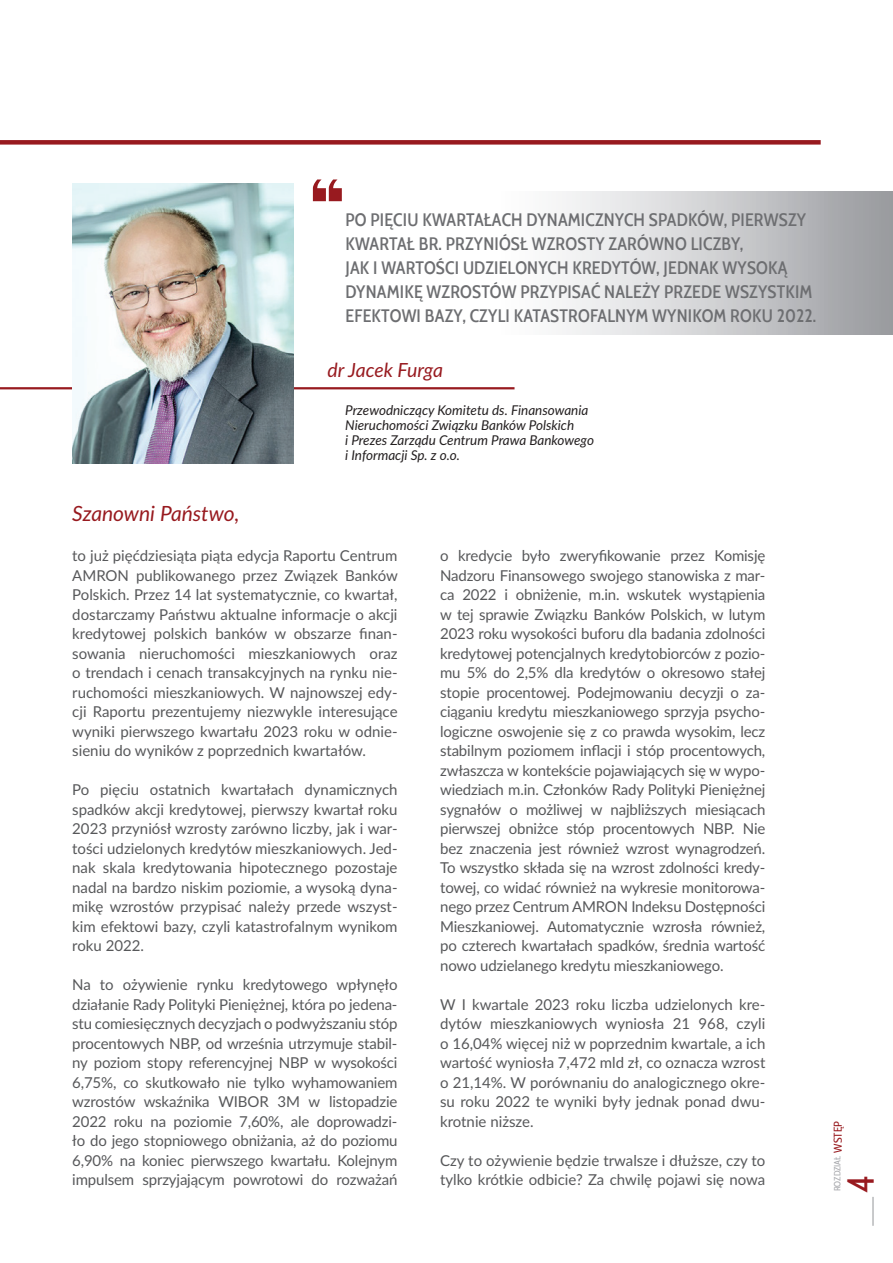
<style>
.page{position:relative;width:893px;height:1263px;background:#fff}
.page>*{position:absolute;margin:0;border:0;box-sizing:border-box;transform-origin:0 0}
.t1{font:37.5px "Cabin Condensed";color:#981a1f}
.t2{font:italic 21px "Lato";color:#981a1f}
.t3{font:italic 19.5px "Lato";letter-spacing:-.015em;color:#981a1f}
.t4{font:500 18px/24px "Cabin Condensed";letter-spacing:.01em;color:#6d6e71}
.t5{font:15px/19.5px "Lato";color:#57585a;text-align:justify}
.t6{font:italic 13.5px/15px "Lato";color:#231f20}
.t7{font:11.25px "Cabin Condensed";color:#981a1f}
.t8{font:9px "Cabin Condensed";color:#a8a9ad}
</style>
<div class="page">
<svg style="left:873px;top:1197px;width:1px;height:29px"></svg>
<div style="left:409px;top:191px;width:484px;height:143px;background:linear-gradient(to right,#fff,#a2a4a8)"></div>
<div style="left:0;top:140px;width:821px;height:5px;background:#981a1f"></div>
<hr style="left:0;top:387px;width:514px;height:2px;background:#981a1f">
<img style="left:72px;top:184px;width:221px;height:280px">
<svg style="left:313px;top:179px;width:29px;height:22px"></svg>
<p class="t4" style="left:345px;top:206px;width:472px">PO PIĘCIU KWARTAŁACH DYNAMICZNYCH SPADKÓW, PIERWSZY KWARTAŁ BR. PRZYNIÓSŁ WZROSTY ZARÓWNO LICZBY,<br>JAK I WARTOŚCI UDZIELONYCH KREDYTÓW, JEDNAK WYSOKĄ DYNAMIKĘ WZROSTÓW PRZYPISAĆ NALEŻY PRZEDE WSZYSTKIM EFEKTOWI BAZY, CZYLI KATASTROFALNYM WYNIKOM ROKU 2022.</p>
<h3 class="t3" style="left:328px;top:356px;width:117px">dr Jacek Furga</h3>
<h2 class="t2" style="left:72px;top:498px;width:169px">Szanowni Państwo,</h2>
<p class="t6" style="left:345px;top:402px;width:250px">Przewodniczący Komitetu ds. Finansowania Nieruchomości Związku Banków Polskich<br>i Prezes Zarządu Centrum Prawa Bankowego i Informacji Sp. z o.o.</p>
<p class="t5" style="left:72px;top:545px;width:327px">to już pięćdziesiąta piąta edycja Raportu Centrum AMRON publikowanego przez Związek Banków Polskich. Przez 14 lat systematycznie, co kwartał, dostarczamy Państwu aktualne informacje o akcji kredytowej polskich banków w obszarze 昀椀nan&shy;sowania nieruchomości mieszkaniowych oraz o trendach i cenach transakcyjnych na rynku nie&shy;ruchomości mieszkaniowych. W najnowszej edy&shy;cji Raportu prezentujemy niezwykle interesujące wyniki pierwszego kwartału 2023 roku w odnie&shy;sieniu do wyników z poprzednich kwartałów.</p>
<p class="t5" style="left:72px;top:779px;width:327px">Po pięciu ostatnich kwartałach dynamicznych spadków akcji kredytowej, pierwszy kwartał roku 2023 przyniósł wzrosty zarówno liczby, jak i war&shy;tości udzielonych kredytów mieszkaniowych. Jed&shy;nak skala kredytowania hipotecznego pozostaje nadal na bardzo niskim poziomie, a wysoką dyna&shy;mikę wzrostów przypisać należy przede wszyst&shy;kim efektowi bazy, czyli katastrofalnym wynikom roku 2022.</p>
<p class="t5" style="left:72px;top:974px;width:327px">Na to ożywienie rynku kredytowego wpłynęło działanie Rady Polityki Pieniężnej, która po jedena&shy;stu comiesięcznych decyzjach o podwyższaniu stóp procentowych NBP, od września utrzymuje stabil&shy;ny poziom stopy referencyjnej NBP w wysokości 6,75%, co skutkowało nie tylko wyhamowaniem wzrostów wskaźnika WIBOR 3M w listopadzie 2022 roku na poziomie 7,60%, ale doprowadzi&shy;ło do jego stopniowego obniżania, aż do poziomu 6,90% na koniec pierwszego kwartału. Kolejnym impulsem sprzyjającym powrotowi do rozważań</p>
<p class="t5" style="left:440px;top:545px;width:327px">o kredycie było zwery昀椀kowanie przez Komisję Nadzoru Finansowego swojego stanowiska z mar&shy;ca 2022 i obniżenie, m.in. wskutek wystąpienia w tej sprawie Związku Banków Polskich, w lutym 2023 roku wysokości buforu dla badania zdolności kredytowej potencjalnych kredytobiorców z pozio&shy;mu 5% do 2,5% dla kredytów o okresowo stałej stopie procentowej. Podejmowaniu decyzji o za&shy;ciąganiu kredytu mieszkaniowego sprzyja psycho&shy;logiczne oswojenie się z co prawda wysokim, lecz stabilnym poziomem in昀氀acji i stóp procentowych, zwłaszcza w kontekście pojawiających się w wypo&shy;wiedziach m.in. Członków Rady Polityki Pieniężnej sygnałów o możliwej w najbliższych miesiącach pierwszej obniżce stóp procentowych NBP. Nie bez znaczenia jest również wzrost wynagrodzeń.<br>To wszystko składa się na wzrost zdolności kredy&shy;towej, co widać również na wykresie monitorowa&shy;nego przez Centrum AMRON Indeksu Dostępności Mieszkaniowej. Automatycznie wzrosła również, po czterech kwartałach spadków, średnia wartość nowo udzielanego kredytu mieszkaniowego.</p>
<p class="t5" style="left:440px;top:994px;width:327px">W I kwartale 2023 roku liczba udzielonych kre&shy;dytów mieszkaniowych wyniosła 21 968, czyli o 16,04% więcej niż w poprzednim kwartale, a ich wartość wyniosła 7,472 mld zł, co oznacza wzrost o 21,14%. W porównaniu do analogicznego okre&shy;su roku 2022 te wyniki były jednak ponad dwu&shy;krotnie niższe.</p>
<p class="t5" style="left:440px;top:1150px;width:327px">Czy to ożywienie będzie trwalsze i dłuższe, czy to tylko krótkie odbicie? Za chwilę pojawi się nowa</p>
<p class="t7" style="left:829px;top:1153px;width:33px;rotate:-90deg">Wstęp</p>
<p class="t8" style="left:830px;top:1191px;width:37px;rotate:-90deg">rozdział</p>
<h1 class="t1" style="left:846px;top:1193px;width:18px;rotate:-90deg">4</h1>
</div>
